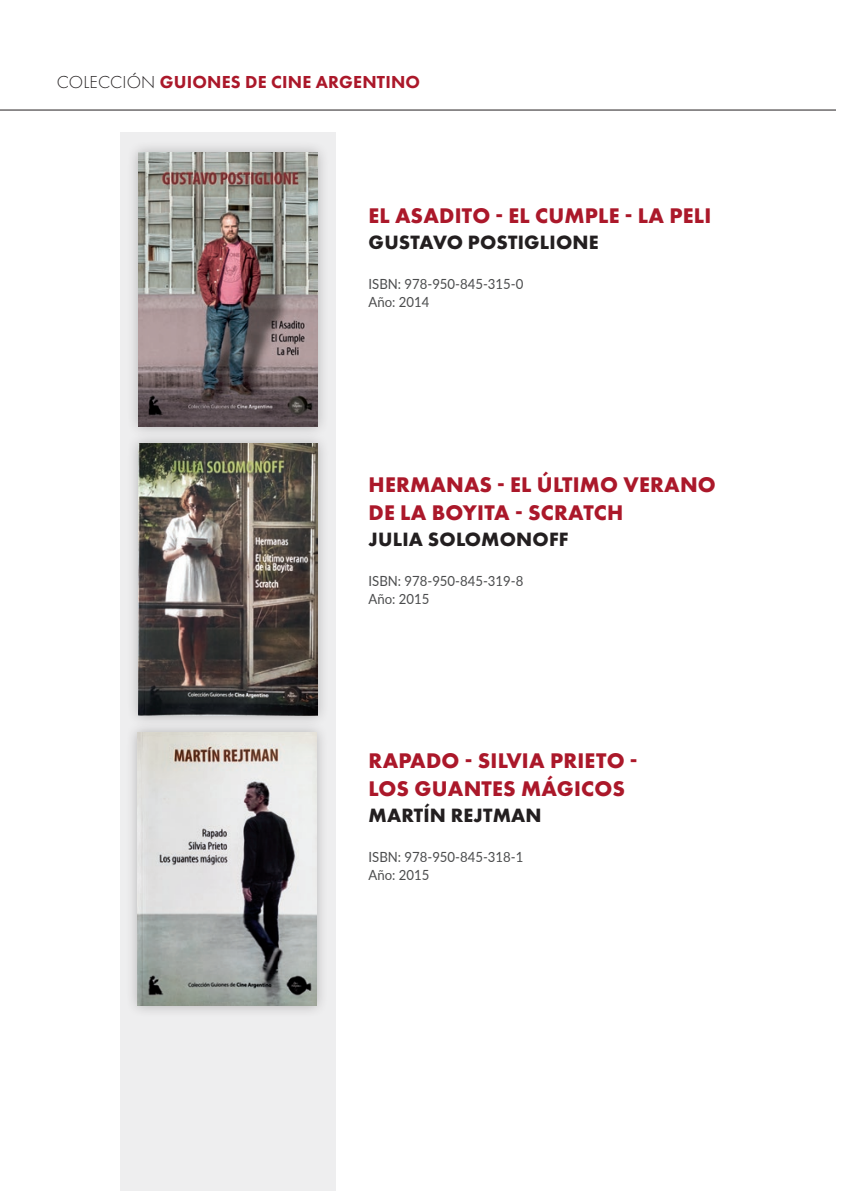
<style>
.page{position:relative;width:842px;height:1191px;background:#fff}
.page>*{position:absolute;margin:0;border:0;box-sizing:border-box;transform-origin:0 0}
.t1{font:700 22px/28px "Futura PT";letter-spacing:.01em;color:#ab182a}
.t2{font:700 20px "Futura PT";letter-spacing:.01em;color:#231f20}
.t3{font:800 18px "Futura PT";letter-spacing:.01em;color:#ab182a}
.t4{font:14px/18px "Lato";color:#4b4c4d;scale:.94 1}
.s1{font-weight:300;color:#231f20}
</style>
<div class="page">
<hr style="left:0;top:110px;width:842px;height:1px;background:#231f20">
<div style="left:120px;top:132px;width:215px;height:1059px;background:#eeeeef"></div>
<div style="left:126px;top:721px;width:203px;height:296px;background:#231f20;opacity:.3"></div>
<img style="left:138px;top:733px;width:178px;height:272px">
<div style="left:127px;top:141px;width:203px;height:298px;background:#231f20;opacity:.3"></div>
<img style="left:139px;top:153px;width:178px;height:274px">
<div style="left:127px;top:432px;width:203px;height:296px;background:#231f20;opacity:.3"></div>
<img style="left:139px;top:444px;width:178px;height:272px">
<div style="left:836px;top:0;width:6px;height:1191px;background:#fff"></div>
<p class="t3" style="left:57px;top:71px;width:365px"><span class="s1">COLECCIÓN</span> GUIONES DE CINE ARGENTINO</p>
<p class="t1" style="left:369px;top:201px;width:344px">EL ASADITO - EL CUMPLE - LA PELI</p>
<p class="t2" style="left:369px;top:230px;width:231px">GUSTAVO POSTIGLIONE</p>
<p class="t4" style="left:369px;top:275px;width:166px">ISBN: 978-950-845-315-0<br>Año: 2014</p>
<p class="t1" style="left:369px;top:470px;width:349px">HERMANAS - EL ÚLTIMO VERANO<br>DE LA BOYITA - SCRATCH</p>
<p class="t2" style="left:369px;top:527px;width:202px">JULIA SOLOMONOFF</p>
<p class="t4" style="left:369px;top:571px;width:166px">ISBN: 978-950-845-319-8<br>Año: 2015</p>
<p class="t1" style="left:369px;top:746px;width:270px">RAPADO - SILVIA PRIETO -<br>LOS GUANTES MÁGICOS</p>
<p class="t2" style="left:369px;top:803px;width:175px">MARTÍN REJTMAN</p>
<p class="t4" style="left:369px;top:847px;width:166px">ISBN: 978-950-845-318-1<br>Año: 2015</p>
</div>
